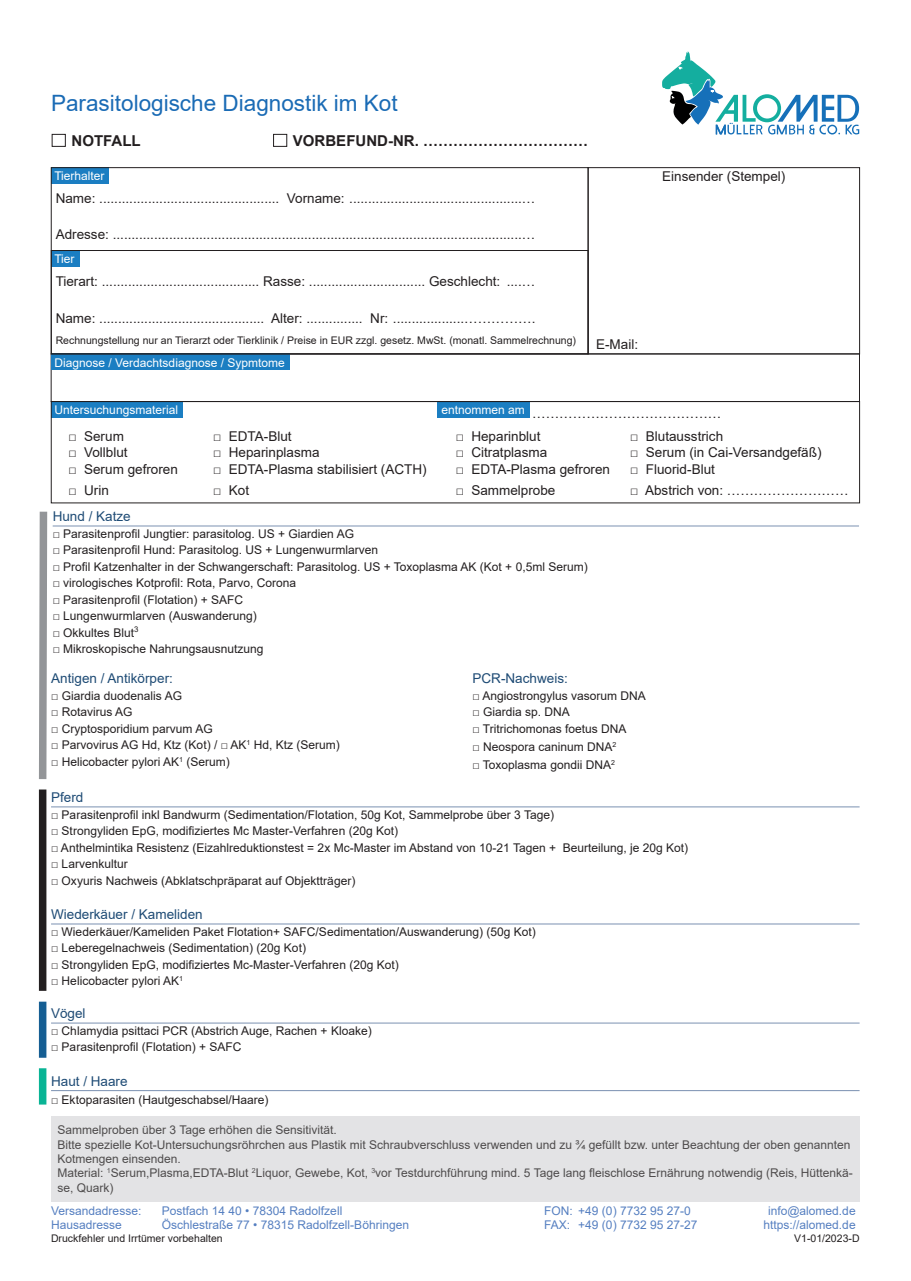
<style>
.page{position:relative;width:911px;height:1281px;background:#fff}
.page>*{position:absolute;margin:0;border:0;box-sizing:border-box;transform-origin:0 0}
.t1{font:22.5px "Arial";color:#1a6bb5}
.t2{font:700 15px "Arial";color:#231f20}
.t3{font:13.5px "Arial";color:#231f20}
.t4{font:13.5px "Arial";color:#1e4b75}
.t5{font:12px/14.4px "Arial";color:#231f20}
.t6{font:12px/13.5px "Arial";color:#547ec0;text-align:center}
.t7{font:12px "Arial";color:#fff}
.t8{font:10.5px "Arial";color:#231f20}
</style>
<div class="page">
<hr style="left:53px;top:525px;width:805px;height:1px;background:#7b91b1">
<hr style="left:51px;top:806px;width:808px;height:1px;background:#7b91b1">
<hr style="left:51px;top:923px;width:808px;height:1px;background:#7b91b1">
<hr style="left:51px;top:1022px;width:808px;height:1px;background:#7b91b1">
<hr style="left:51px;top:1089px;width:808px;height:1px;background:#7b91b1">
<div style="left:51px;top:1115px;width:808px;height:85px;background:#e3e3e5"></div>
<div style="left:39px;top:789px;width:7px;height:201px;background:#231f20"></div>
<div style="left:39px;top:1001px;width:7px;height:56px;background:#155e93"></div>
<svg style="left:39px;top:511px;width:9px;height:269px;background:#a5a7a9"></svg>
<div style="left:39px;top:1067px;width:7px;height:37px;background:#09b495"></div>
<svg style="left:662px;top:51px;width:197px;height:84px"></svg>
<div style="left:52px;top:134px;width:14px;height:13px;border:1px solid #231f20"></div>
<div style="left:273px;top:134px;width:14px;height:13px;border:1px solid #231f20"></div>
<div style="left:587px;top:167px;width:272px;height:187px;border:1px solid #231f20"></div>
<div style="left:51px;top:401px;width:131px;height:16px;background:#1b7ec2"></div>
<div style="left:51px;top:167px;width:58px;height:17px;background:#1b7ec2"></div>
<div style="left:51px;top:250px;width:29px;height:17px;background:#1b7ec2"></div>
<div style="left:437px;top:401px;width:92px;height:16px;background:#1b7ec2"></div>
<div style="left:51px;top:353px;width:808px;height:48px;border:1px solid #231f20"></div>
<div style="left:51px;top:354px;width:238px;height:16px;background:#1b7ec2"></div>
<div style="left:51px;top:401px;width:808px;height:102px;border:1px solid #231f20"></div>
<div style="left:51px;top:250px;width:537px;height:104px;border:1px solid #231f20"></div>
<h1 class="t1" style="left:51px;top:95px;width:348px">Parasitologische Diagnostik im Kot</h1>
<p class="t2" style="left:71px;top:135px;width:71px">NOTFALL</p>
<p class="t2" style="left:293px;top:135px;width:296px">VORBEFUND-NR. ……………………………</p>
<p class="t7" style="left:54px;top:171px;width:52px">Tierhalter</p>
<p class="t3" style="left:56px;top:193px;width:481px">Name: ................................................ Vorname: ..............................................…</p>
<p class="t3" style="left:56px;top:229px;width:481px">Adresse: .............................................................................................................…</p>
<p class="t3" style="left:56px;top:276px;width:481px">Tierart: .......................................... Rasse: ............................... Geschlecht: ....…</p>
<p class="t3" style="left:56px;top:313px;width:481px">Name: ............................................ Alter: ............... Nr: ...................…………….</p>
<p class="t8" style="left:56px;top:336px;width:521px">Rechnungstellung nur an Tierarzt oder Tierklinik / Preise in EUR zzgl. gesetz. MwSt. (monatl. Sammelrechnung)</p>
<p class="t7" style="left:54px;top:254px;width:22px">Tier</p>
<p class="t7" style="left:54px;top:358px;width:232px">Diagnose / Verdachtsdiagnose / Sypmtome</p>
<p class="t3" style="left:596px;top:339px;width:44px">E-Mail:</p>
<p class="t3" style="left:662px;top:171px;width:125px">Einsender (Stempel)</p>
<p class="t7" style="left:55px;top:405px;width:125px">Untersuchungsmaterial</p>
<p class="t7" style="left:441px;top:405px;width:85px">entnommen am</p>
<p class="t3" style="left:532px;top:408px;width:190px">……………………………………</p>
<p class="t3" style="left:68px;top:430px;width:57px">□ Serum</p>
<p class="t3" style="left:213px;top:430px;width:80px">□ EDTA-Blut</p>
<p class="t3" style="left:455px;top:430px;width:86px">□ Heparinblut</p>
<p class="t3" style="left:630px;top:430px;width:94px">□ Blutausstrich</p>
<p class="t3" style="left:68px;top:447px;width:61px">□ Vollblut</p>
<p class="t3" style="left:213px;top:447px;width:108px">□ Heparinplasma</p>
<p class="t3" style="left:455px;top:447px;width:93px">□ Citratplasma</p>
<p class="t3" style="left:630px;top:447px;width:193px">□ Serum (in Cai-Versandgefäß)</p>
<p class="t3" style="left:68px;top:463px;width:111px">□ Serum gefroren</p>
<p class="t3" style="left:213px;top:463px;width:215px">□ EDTA-Plasma stabilisiert (ACTH)</p>
<p class="t3" style="left:455px;top:463px;width:156px">□ EDTA-Plasma gefroren</p>
<p class="t3" style="left:630px;top:463px;width:86px">□ Fluorid-Blut</p>
<p class="t3" style="left:68px;top:484px;width:42px">□ Urin</p>
<p class="t3" style="left:213px;top:484px;width:37px">□ Kot</p>
<p class="t3" style="left:455px;top:484px;width:101px">□ Sammelprobe</p>
<p class="t3" style="left:630px;top:484px;width:220px">□ Abstrich von: ………………………</p>
<p class="t4" style="left:53px;top:511px;width:80px">Hund / Katze</p>
<p class="t5" style="left:53px;top:527px;width:303px">□ Parasitenprofil Jungtier: parasitolog. US + Giardien AG</p>
<p class="t5" style="left:53px;top:544px;width:327px">□ Parasitenprofil Hund: Parasitolog. US + Lungenwurmlarven</p>
<p class="t5" style="left:53px;top:560px;width:536px">□ Profil Katzenhalter in der Schwangerschaft: Parasitolog. US + Toxoplasma AK (Kot + 0,5ml Serum)</p>
<p class="t5" style="left:53px;top:577px;width:245px">□ virologisches Kotprofil: Rota, Parvo, Corona</p>
<p class="t5" style="left:53px;top:593px;width:192px">□ Parasitenprofil (Flotation) + SAFC</p>
<p class="t5" style="left:53px;top:610px;width:206px">□ Lungenwurmlarven (Auswanderung)</p>
<p class="t5" style="left:53px;top:626px;width:87px">□ Okkultes Blut<sup>3</sup></p>
<p class="t5" style="left:53px;top:643px;width:212px">□ Mikroskopische Nahrungsausnutzung</p>
<p class="t4" style="left:51px;top:673px;width:123px">Antigen / Antikörper:</p>
<p class="t5" style="left:51px;top:689px;width:132px">□ Giardia duodenalis AG</p>
<p class="t5" style="left:51px;top:705px;width:83px">□ Rotavirus AG</p>
<p class="t5" style="left:51px;top:722px;width:163px">□ Cryptosporidium parvum AG</p>
<p class="t5" style="left:51px;top:738px;width:290px">□ Parvovirus AG Hd, Ktz (Kot) / □ AK<sup>1</sup> Hd, Ktz (Serum)</p>
<p class="t5" style="left:51px;top:755px;width:180px">□ Helicobacter pylori AK<sup>1</sup> (Serum)</p>
<p class="t4" style="left:472px;top:673px;width:97px">PCR-Nachweis:</p>
<p class="t5" style="left:472px;top:689px;width:175px">□ Angiostrongylus vasorum DNA</p>
<p class="t5" style="left:472px;top:705px;width:99px">□ Giardia sp. DNA</p>
<p class="t5" style="left:472px;top:722px;width:155px">□ Tritrichomonas foetus DNA</p>
<p class="t5" style="left:472px;top:740px;width:145px">□ Neospora caninum DNA<sup>2</sup></p>
<p class="t5" style="left:472px;top:758px;width:144px">□ Toxoplasma gondii DNA<sup>2</sup></p>
<p class="t4" style="left:51px;top:792px;width:34px">Pferd</p>
<p class="t5" style="left:51px;top:808px;width:504px">□ Parasitenprofil inkl Bandwurm (Sedimentation/Flotation, 50g Kot, Sammelprobe über 3 Tage)</p>
<p class="t5" style="left:51px;top:824px;width:348px">□ Strongyliden EpG, modifiziertes Mc Master-Verfahren (20g Kot)</p>
<p class="t5" style="left:51px;top:841px;width:638px">□ Anthelmintika Resistenz (Eizahlreduktionstest = 2x Mc-Master im Abstand von 10-21 Tagen + Beurteilung, je 20g Kot)</p>
<p class="t5" style="left:51px;top:857px;width:78px">□ Larvenkultur</p>
<p class="t5" style="left:51px;top:874px;width:306px">□ Oxyuris Nachweis (Abklatschpräparat auf Objektträger)</p>
<p class="t4" style="left:51px;top:909px;width:153px">Wiederkäuer / Kameliden</p>
<p class="t5" style="left:51px;top:925px;width:486px">□ Wiederkäuer/Kameliden Paket Flotation+ SAFC/Sedimentation/Auswanderung) (50g Kot)</p>
<p class="t5" style="left:51px;top:941px;width:256px">□ Leberegelnachweis (Sedimentation) (20g Kot)</p>
<p class="t5" style="left:51px;top:958px;width:349px">□ Strongyliden EpG, modifiziertes Mc-Master-Verfahren (20g Kot)</p>
<p class="t5" style="left:51px;top:974px;width:133px">□ Helicobacter pylori AK<sup>1</sup></p>
<p class="t4" style="left:51px;top:1008px;width:36px">Vögel</p>
<p class="t5" style="left:51px;top:1024px;width:322px">□ Chlamydia psittaci PCR (Abstrich Auge, Rachen + Kloake)</p>
<p class="t5" style="left:51px;top:1040px;width:192px">□ Parasitenprofil (Flotation) + SAFC</p>
<p class="t4" style="left:51px;top:1075px;width:78px">Haut / Haare</p>
<p class="t5" style="left:51px;top:1093px;width:219px">□ Ektoparasiten (Hautgeschabsel/Haare)</p>
<p class="t5" style="left:57px;top:1123px;width:796px">Sammelproben über 3 Tage erhöhen die Sensitivität.<br>Bitte spezielle Kot-Untersuchungsröhrchen aus Plastik mit Schraubverschluss verwenden und zu ¾ gefüllt bzw. unter Beachtung der oben genannten Kotmengen einsenden.<br>Material: <sup>1</sup>Serum,Plasma,EDTA-Blut <sup>2</sup>Liquor, Gewebe, Kot, <sup>3</sup>vor Testdurchführung mind. 5 Tage lang fleischlose Ernährung notwendig (Reis, Hüttenkä&shy;se, Quark)</p>
<p class="t8" style="left:51px;top:1233px;width:173px">Druckfehler und Irrtümer vorbehalten</p>
<p class="t8" style="left:794px;top:1233px;width:67px">V1-01/2023-D</p>
<p class="t6" style="left:51px;top:1205px;width:92px">Versandadresse:</p>
<p class="t6" style="left:162px;top:1205px;width:182px">Postfach 14 40 • 78304 Radolfzell</p>
<p class="t6" style="left:51px;top:1218px;width:72px">Hausadresse</p>
<p class="t6" style="left:162px;top:1218px;width:249px">Öschlestraße 77 • 78315 Radolfzell-Böhringen</p>
<p class="t6" style="left:763px;top:1205px;width:94px">info@alomed.de https://alomed.de</p>
<p class="t6" style="left:544px;top:1205px;width:155px;text-align:left">FON: +49 (0) 7732 95 27-0<br>FAX: +49 (0) 7732 95 27-27</p>
</div>
